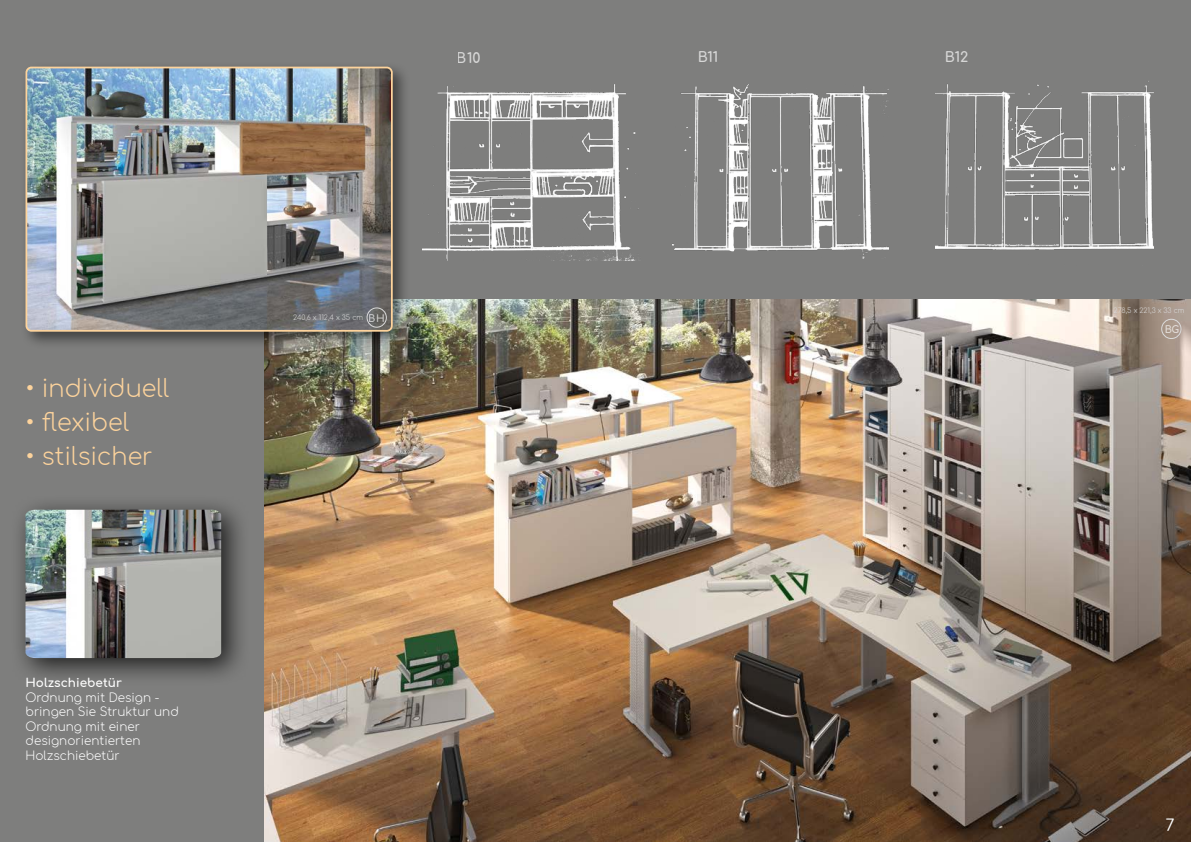
<style>
.page{position:relative;width:1191px;height:842px;background:#7e7e7d}
.page>*{position:absolute;margin:0;border:0;box-sizing:border-box;transform-origin:0 0}
.t1{font:300 24px "Comfortaa";color:#fdd39c}
.t2{font:16px "Comfortaa";color:#fff}
.t3{font:700 14px "Comfortaa";color:#fff}
.t4{font:300 12px/14.4px "Comfortaa";color:#fff}
.t5{font:700 12px "Comfortaa";color:#fff}
.t6{font:700 10px "Comfortaa";color:#fff}
.t7{font:300 7px "Comfortaa";color:#dbdbdb}
</style>
<div class="page">
<img style="left:265px;top:299px;width:926px;height:543px">
<div style="left:20px;top:61px;width:391px;height:289px;background:#000;opacity:.5"></div>
<img style="left:26px;top:68px;width:364px;height:263px">
<div style="left:26px;top:67px;width:367px;height:265px;border:2px solid #fdd39c;border-radius:5px"></div>
<div style="left:10px;top:494px;width:241px;height:193px;background:#000;opacity:.75"></div>
<img style="left:26px;top:510px;width:195px;height:148px">
<img style="left:422px;top:85px;width:217px;height:175px">
<img style="left:672px;top:84px;width:216px;height:175px">
<img style="left:935px;top:81px;width:218px;height:169px">
<div style="left:367px;top:308px;width:19px;height:19px;border:1px solid #dbdbdb;border-radius:50%"></div>
<div style="left:1161px;top:319px;width:20px;height:20px;border:1px solid #dbdbdb;border-radius:50%"></div>
<h1 class="t1" style="left:26px;top:366px;width:145px">• individuell</h1>
<h1 class="t1" style="left:26px;top:400px;width:105px">• flexibel</h1>
<h1 class="t1" style="left:26px;top:434px;width:129px">• stilsicher</h1>
<p class="t5" style="left:26px;top:672px;width:98px">Holzschiebetür</p>
<p class="t4" style="left:26px;top:688px;width:155px">Ordnung mit Design - bringen Sie Struktur und<br>Ordnung mit einer designorientierten<br>Holzschiebetür</p>
<p class="t3" style="left:457px;top:45px;width:25px">B10</p>
<p class="t3" style="left:697px;top:44px;width:23px">B11</p>
<p class="t3" style="left:944px;top:44px;width:25px">B12</p>
<p class="t6" style="left:369px;top:309px;width:17px">BH</p>
<p class="t7" style="left:293px;top:311px;width:72px">240,6 x 112,4 x 35 cm</p>
<p class="t7" style="left:1113px;top:304px;width:72px">278,5 x 221,3 x 33 cm</p>
<p class="t6" style="left:1164px;top:320px;width:16px">BG</p>
<h2 class="t2" style="left:1165px;top:810px;width:11px">7</h2>
</div>
